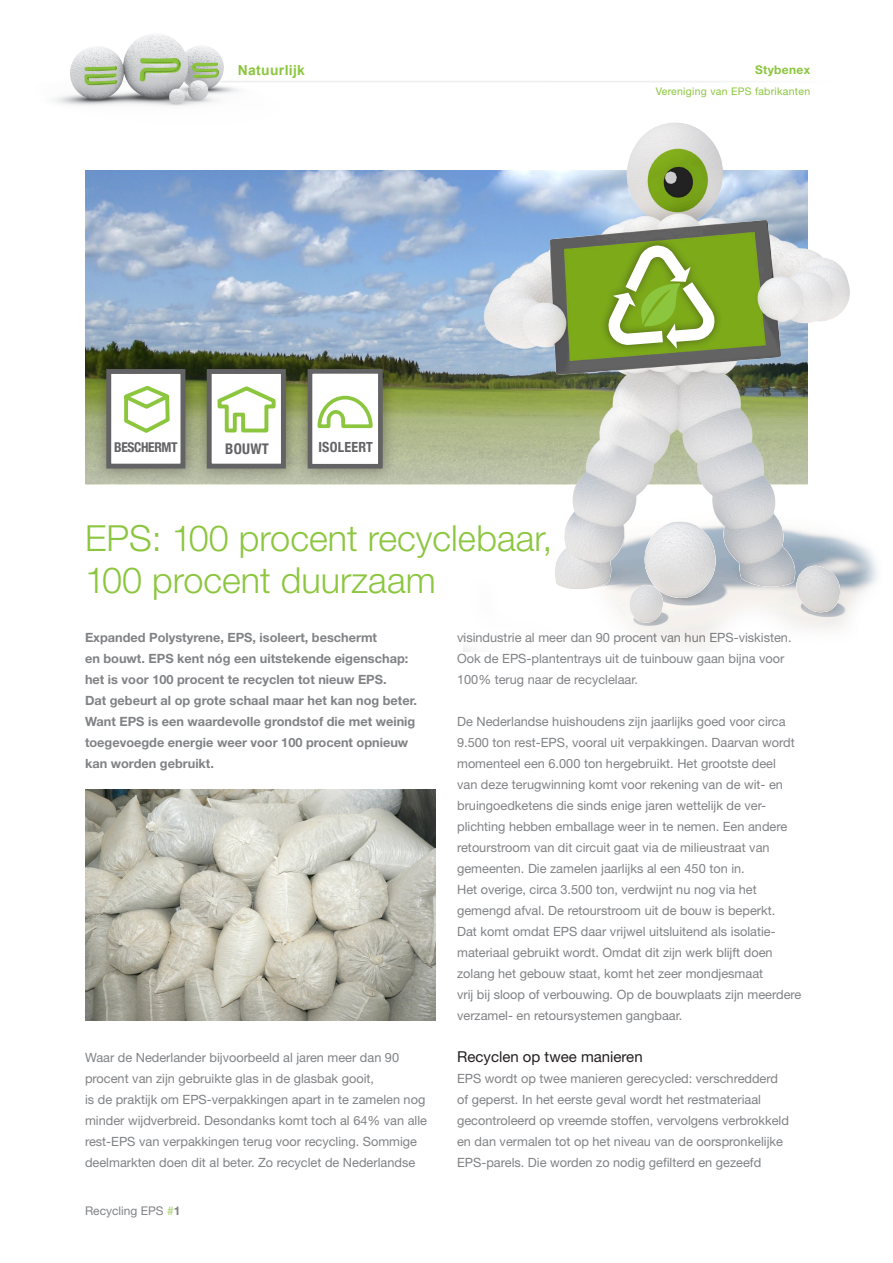
<style>
.page{position:relative;width:893px;height:1263px;background:#fff}
.page>*{position:absolute;margin:0;border:0;box-sizing:border-box;transform-origin:0 0}
.t1{font:300 36px/42px "Helvetica Neue";color:#8bc63e}
.t2{font:15px "Helvetica Neue";color:#231f20}
.t3{font:700 condensed 14.7px "Helvetica Neue";letter-spacing:.02em;color:#636366}
.t4{font:700 13.95px "Arial";letter-spacing:.025em;color:#8bc63e}
.t5{font:700 condensed 13.95px "Helvetica Neue";letter-spacing:.02em;color:#636366}
.t6{font:700 condensed 13.5px "Helvetica Neue";letter-spacing:-.025em;color:#636366}
.t7{font:12.75px/21px "Helvetica Neue";color:#808285}
.t8{font:700 12.75px/21px "Helvetica Neue";color:#808285}
.t9{font:12px "Helvetica Neue";color:#808285}
.t10{font:700 12px "Helvetica Neue";letter-spacing:.025em;color:#8bc63e}
.t11{font:10.5px "Helvetica Neue";letter-spacing:.025em;color:#8bc63e}
.s1{font-weight:700;color:#b8d989}
.s2{font-weight:700}
</style>
<div class="page">
<img style="left:54px;top:34px;width:230px;height:72px">
<img style="left:85px;top:170px;width:378px;height:314px">
<img style="left:85px;top:789px;width:351px;height:231px">
<div style="left:93px;top:356px;width:107px;height:127px;background:#231f20;opacity:.4"></div>
<div style="left:106px;top:369px;width:79px;height:100px;background:#fff;border:5px solid #636366"></div>
<svg style="left:124px;top:386px;width:46px;height:47px"></svg>
<img style="left:463px;top:81px;width:415px;height:570px">
<div style="left:600px;top:237px;width:123px;height:119px;background:#231f20;opacity:.5"></div>
<svg style="left:607px;top:245px;width:109px;height:104px"></svg>
<div style="left:193px;top:356px;width:108px;height:127px;background:#231f20;opacity:.4"></div>
<div style="left:207px;top:369px;width:79px;height:100px;background:#fff;border:5px solid #636366"></div>
<svg style="left:217px;top:386px;width:59px;height:47px"></svg>
<div style="left:294px;top:356px;width:104px;height:127px;background:#231f20;opacity:.4"></div>
<div style="left:308px;top:369px;width:75px;height:100px;background:#fff;border:5px solid #636366"></div>
<svg style="left:317px;top:395px;width:56px;height:34px"></svg>
<p class="t4" style="left:238px;top:61px;width:69px">Natuurlijk</p>
<p class="t10" style="left:755px;top:63px;width:57px">Stybenex</p>
<p class="t11" style="left:656px;top:85px;width:156px">Vereniging van EPS fabrikanten</p>
<p class="t6" style="left:114px;top:439px;width:65px">BESCHERMT</p>
<p class="t3" style="left:225px;top:440px;width:45px">BOUWT</p>
<p class="t5" style="left:318px;top:439px;width:56px">ISOLEERT</p>
<p class="t1" style="left:85px;top:516px;width:469px">EPS: 100 procent recyclebaar,<br>100 procent duurzaam</p>
<p class="t8" style="left:85px;top:627px;width:333px">Expanded Polystyrene, EPS, isoleert, beschermt<br>en bouwt. EPS kent nóg een uitstekende eigenschap: het is voor 100 procent te recyclen tot nieuw EPS.<br>Dat gebeurt al op grote schaal maar het kan nog beter.<br>Want EPS is een waardevolle grondstof die met weinig toegevoegde energie weer voor 100 procent opnieuw kan worden gebruikt.</p>
<p class="t7" style="left:85px;top:1047px;width:343px">Waar de Nederlander bijvoorbeeld al jaren meer dan 90 procent van zijn gebruikte glas in de glasbak gooit,<br>is de praktijk om EPS-verpakkingen apart in te zamelen nog minder wijdverbreid. Desondanks komt toch al 64% van alle rest-EPS van verpakkingen terug voor recycling. Sommige deelmarkten doen dit al beter. Zo recyclet de Nederlandse</p>
<p class="t9" style="left:85px;top:1204px;width:97px">Recycling EPS <span class="s1">#</span><span class="s2">1</span></p>
<p class="t7" style="left:457px;top:627px;width:336px">visindustrie al meer dan 90 procent van hun EPS-viskisten.<br>Ook de EPS-plantentrays uit de tuinbouw gaan bijna voor<br>100% terug naar de recyclelaar.</p>
<p class="t7" style="left:457px;top:711px;width:346px">De Nederlandse huishoudens zijn jaarlijks goed voor circa 9.500 ton rest-EPS, vooral uit verpakkingen. Daarvan wordt momenteel een 6.000 ton hergebruikt. Het grootste deel<br>van deze terugwinning komt voor rekening van de wit- en bruingoedketens die sinds enige jaren wettelijk de ver&shy;plichting hebben emballage weer in te nemen. Een andere retourstroom van dit circuit gaat via de milieustraat van gemeenten. Die zamelen jaarlijks al een 450 ton in.<br>Het overige, circa 3.500 ton, verdwijnt nu nog via het gemengd afval. De retourstroom uit de bouw is beperkt.<br>Dat komt omdat EPS daar vrijwel uitsluitend als isolatie&shy;materiaal gebruikt wordt. Omdat dit zijn werk blijft doen zolang het gebouw staat, komt het zeer mondjesmaat<br>vrij bij sloop of verbouwing. Op de bouwplaats zijn meerdere verzamel- en retoursystemen gangbaar.</p>
<p class="t2" style="left:457px;top:1048px;width:187px">Recyclen op twee manieren</p>
<p class="t7" style="left:457px;top:1068px;width:333px">EPS wordt op twee manieren gerecycled: verschredderd of geperst. In het eerste geval wordt het restmateriaal gecontroleerd op vreemde stoffen, vervolgens verbrokkeld en dan vermalen tot op het niveau van de oorspronkelijke EPS-parels. Die worden zo nodig gefilterd en gezeefd</p>
</div>
